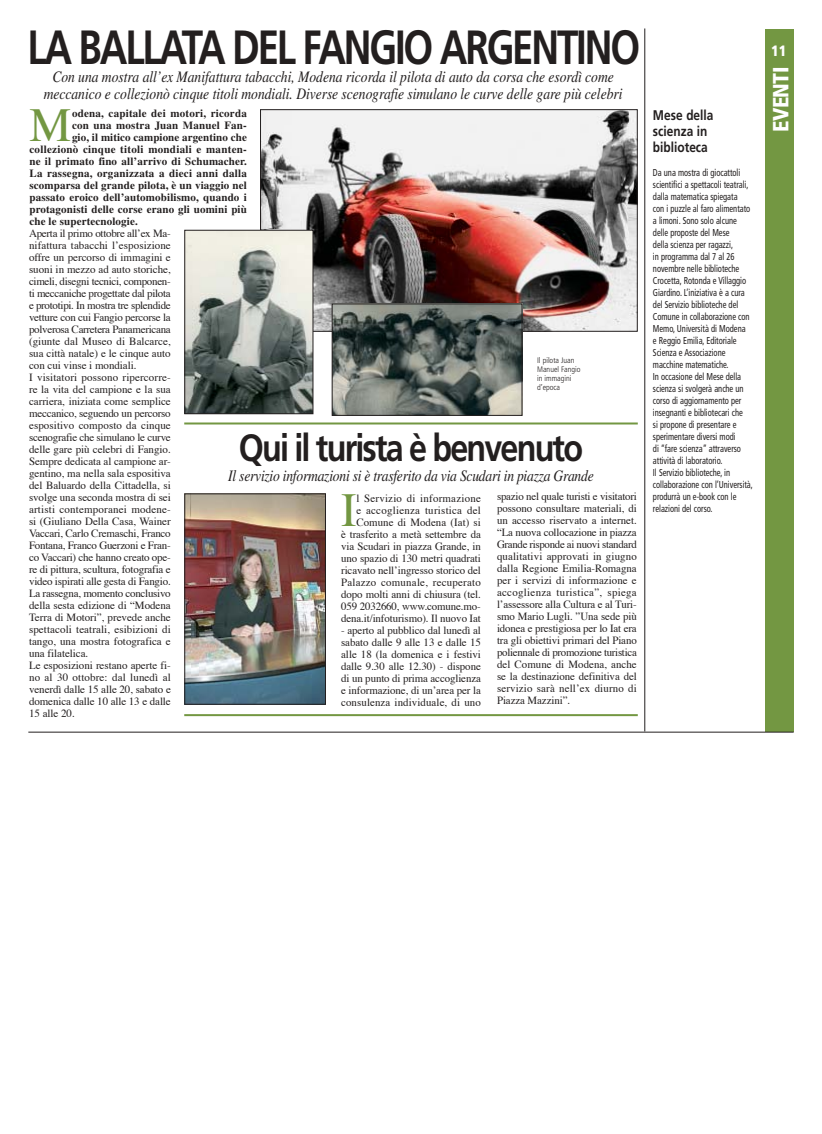
<style>
.page{position:relative;width:822px;height:1134px;background:#fff}
.page>*{position:absolute;margin:0;border:0;box-sizing:border-box;transform-origin:0 0}
.t1{font:700 48px "Frutiger";letter-spacing:-.055em;color:#231f1f;scale:.8 1}
.t2{font:47.2px "Times";color:#739742}
.t3{font:700 38px "Frutiger";letter-spacing:-.055em;color:#231f1f;scale:.85 1}
.t4{font:900 condensed 22px "Frutiger";letter-spacing:-.03em;color:#fff}
.t5{font:italic 16px/17px "Times";letter-spacing:-.005em;color:#231f1f;text-align:center;scale:.85 1}
.t6{font:900 condensed 15px "Frutiger";color:#fff}
.t7{font:700 14px/16px "Frutiger";color:#231f1f;scale:.85 1}
.t8{font:11px/12px "Times";letter-spacing:-.005em;color:#231f1f;text-align:justify}
.t9{font:700 11px "Times";letter-spacing:.015em;color:#231f1f}
.t10{font:condensed 10px/12px "Frutiger";letter-spacing:-.005em;color:#231f1f;scale:.85 1}
.t11{font:300 condensed 8px/9px "Frutiger";color:#231f1f}
</style>
<div class="page">
<div style="left:765px;top:29px;width:29px;height:703px;background:#739742"></div>
<hr style="left:645px;top:28px;width:1px;height:703px;background:#231f1f">
<hr style="left:28px;top:732px;width:766px;height:1px;background:#231f1f">
<hr style="left:184px;top:423px;width:454px;height:2px;background:#739742">
<img style="left:262px;top:111px;width:374px;height:219px">
<div style="left:260px;top:109px;width:378px;height:223px;border:1px solid #231f1f"></div>
<hr style="left:184px;top:714px;width:454px;height:2px;background:#739742">
<img style="left:186px;top:495px;width:138px;height:208px">
<div style="left:184px;top:493px;width:142px;height:212px;border:1px solid #231f1f"></div>
<img style="left:334px;top:306px;width:186px;height:108px">
<div style="left:332px;top:304px;width:190px;height:112px;border:1px solid #231f1f"></div>
<img style="left:187px;top:232px;width:124px;height:180px">
<div style="left:185px;top:230px;width:128px;height:184px;border:1px solid #231f1f"></div>
<h1 class="t1" style="left:27px;top:28px;width:768px">LA BALLATA DEL FANGIO ARGENTINO</h1>
<h3 class="t5" style="left:44px;top:70px;width:682px">Con una mostra all’ex Manifattura tabacchi, Modena ricorda il pilota di auto da corsa che esordì come meccanico e collezionò cinque titoli mondiali. Diverse scenografie simulano le curve delle gare più celebri</h3>
<h2 class="t2" style="left:29px;top:105px;width:44px">M</h2>
<p class="t9" style="left:72px;top:109px;width:176px">odena, capitale dei motori, ricorda</p>
<p class="t9" style="left:72px;top:121px;width:176px">con una mostra Juan Manuel Fan-</p>
<p class="t9" style="left:72px;top:133px;width:176px">gio, il mitico campione argentino che</p>
<p class="t9" style="left:29px;top:145px;width:219px">collezionò cinque titoli mondiali e manten-</p>
<p class="t9" style="left:29px;top:157px;width:219px">ne il primato fino all’arrivo di Schumacher.</p>
<p class="t9" style="left:29px;top:169px;width:219px">La rassegna, organizzata a dieci anni dalla</p>
<p class="t9" style="left:29px;top:181px;width:219px">scomparsa del grande pilota, è un viaggio nel</p>
<p class="t9" style="left:29px;top:193px;width:219px">passato eroico dell’automobilismo, quando i</p>
<p class="t9" style="left:29px;top:205px;width:219px">protagonisti delle corse erano gli uomini più</p>
<p class="t9" style="left:29px;top:217px;width:110px">che le supertecnologie.</p>
<p class="t8" style="left:29px;top:228px;width:143px;text-align:left">Aperta il primo ottobre allíex Ma&shy;nifattura tabacchi líesposizione offre un percorso di immagini e suoni in mezzo ad auto storiche, cimeli, disegni tecnici, componen&shy;ti meccaniche progettate dal pilota e prototipi. In mostra tre splendide vetture con cui Fangio percorse la polverosa Carretera Panamericana (giunte dal Museo di Balcarce, sua citt‡ natale) e le cinque auto con cui vinse i mondiali.<br>I visitatori possono ripercorre&shy;re la vita del campione e la sua carriera, iniziata come semplice meccanico, seguendo un percorso espositivo composto da cinque scenografie che simulano le curve delle gare pi˘ celebri di Fangio.<br>Sempre dedicata al campione ar&shy;gentino, ma nella sala espositiva del Baluardo della Cittadella, si svolge una seconda mostra di sei artisti contemporanei modene&shy;si (Giuliano Della Casa, Wainer<br>Vaccari, Carlo Cremaschi, Franco<br>Fontana, Franco Guerzoni e Fran&shy;co Vaccari) che hanno creato ope&shy;re di pittura, scultura, fotografia e video ispirati alle gesta di Fangio.<br>La rassegna, momento conclusivo della sesta edizione di ìModena<br>Terra di Motoriî, prevede anche spettacoli teatrali, esibizioni di tango, una mostra fotografica e una filatelica.<br>Le esposizioni restano aperte fi&shy;no al 30 ottobre: dal lunedÏ al venerdÏ dalle 15 alle 20, sabato e domenica dalle 10 alle 13 e dalle<br>15 alle 20.</p>
<p class="t11" style="left:537px;top:357px;width:45px">Il pilota Juan<br>Manuel Fangio in immagini d’epoca</p>
<h3 class="t3" style="left:239px;top:433px;width:406px">Qui il turista è benvenuto</h3>
<h3 class="t5" style="left:228px;top:469px;width:431px">Il servizio informazioni si è trasferito da via Scudari in piazza Grande</h3>
<p class="t8" style="left:497px;top:492px;width:141px">spazio nel quale turisti e visitatori possono consultare materiali, di un accesso riservato a internet. ìLa nuova collocazione in piazza Grande risponde ai nuovi standard qualitativi approvati in giugno dalla Regione Emilia-Romagna per i servizi di informazione e accoglienza turisticaî, spiega líassessore alla Cultura e al Turi&shy;smo Mario Lugli. îUna sede pi˘ idonea e prestigiosa per lo Iat era tra gli obiettivi primari del Piano poliennale di promozione turistica del Comune di Modena, anche se la destinazione definitiva del servizio sar‡ nellíex diurno di Piazza Mazziniî.</p>
<p class="t8" style="left:341px;top:493px;width:141px;text-align:right">l Servizio di informazione<br>e accoglienza turistica del<br>Comune di Modena (Iat) si<br>Ë trasferito a met‡ settembre da via Scudari in piazza Grande, in uno spazio di 130 metri quadrati ricavato nellíingresso storico del<br>Palazzo comunale, recuperato dopo molti anni di chiusura (tel.<br>059 2032660, www.comune.mo&shy;dena.it/infoturismo). Il nuovo Iat</p>
<p class="t8" style="left:341px;top:625px;width:141px">- aperto al pubblico dal lunedÏ al sabato dalle 9 alle 13 e dalle 15 alle 18 (la domenica e i festivi dalle 9.30 alle 12.30) - dispone di un punto di prima accoglienza e informazione, di uníarea per la consulenza individuale, di uno</p>
<h2 class="t2" style="left:341px;top:490px;width:17px">I</h2>
<p class="t7" style="left:653px;top:108px;width:73px">Mese della scienza in biblioteca</p>
<p class="t10" style="left:653px;top:167px;width:119px">Da una mostra di giocattoli scientifici a spettacoli teatrali, dalla matematica spiegata<br>con i puzzle al faro alimentato a limoni. Sono solo alcune delle proposte del Mese<br>della scienza per ragazzi,<br>in programma dal 7 al 26 novembre nelle biblioteche<br>Crocetta, Rotonda e Villaggio<br>Giardino. L’iniziativa è a cura del Servizio biblioteche del<br>Comune in collaborazione con<br>Memo, Università di Modena<br>e Reggio Emilia, Editoriale<br>Scienza e Associazione macchine matematiche.<br>In occasione del Mese della scienza si svolgerà anche un corso di aggiornamento per insegnanti e bibliotecari che<br>si propone di presentare e sperimentare diversi modi<br>di “fare scienza” attraverso attività di laboratorio.<br>Il Servizio biblioteche, in collaborazione con l’Università, produrrà un e-book con le relazioni del corso.</p>
<h3 class="t6" style="left:771px;top:45px;width:17px">11</h3>
<h3 class="t4" style="left:772px;top:132px;width:67px;rotate:-90deg">EVENTI</h3>
</div>
